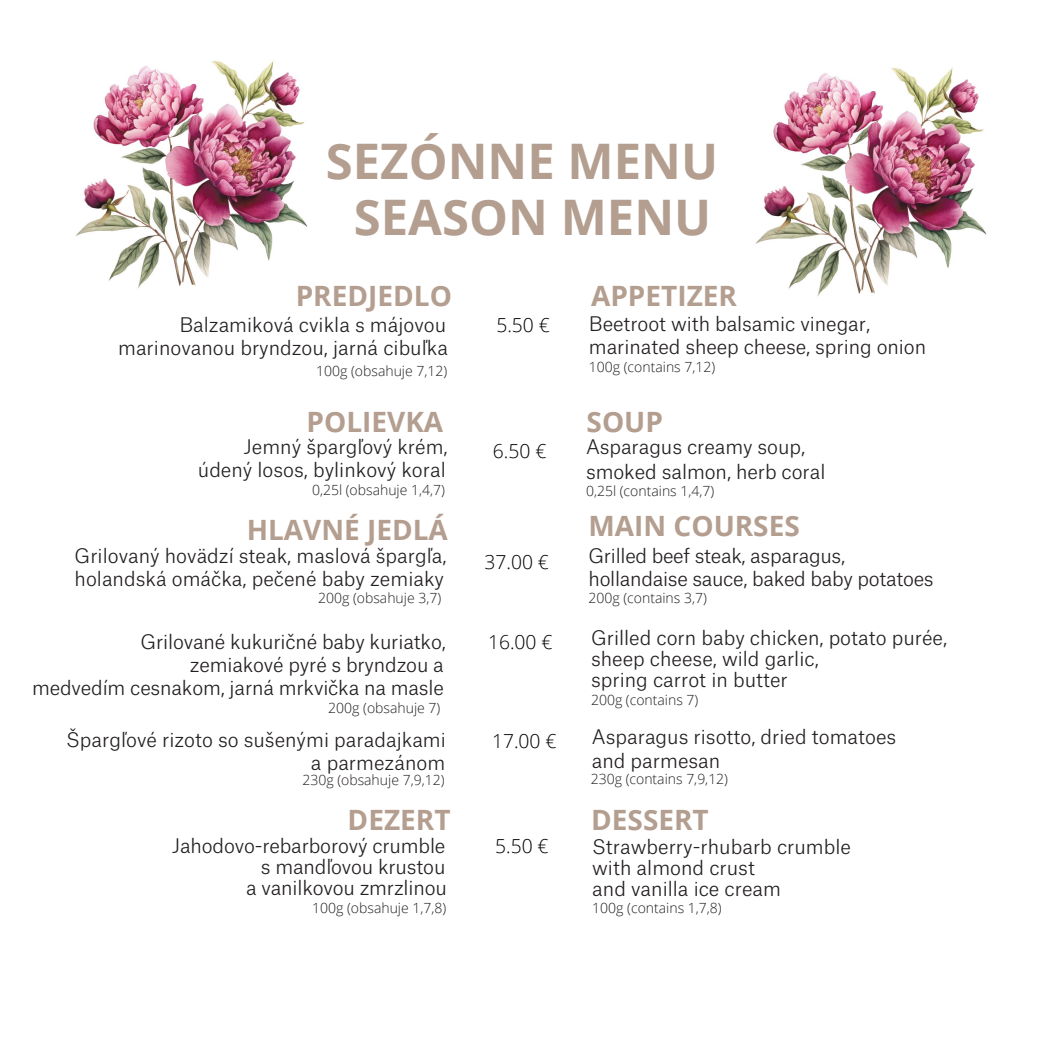
<style>
.page{position:relative;width:1050px;height:1050px;background:#fff}
.page>*{position:absolute;margin:0;border:0;box-sizing:border-box;transform-origin:0 0}
.t1{font:700 49px/56px "Open Sans";color:#b39e8f;text-align:center}
.t2{font:700 28px "Open Sans";color:#b39e8f}
.t3{font:300 19.25px/23.1px "Atlas Grotesk";color:#231f20}
.t4{font:300 19.25px "Open Sans";color:#000}
.t5{font:300 14px "Open Sans";color:#231f20}
</style>
<div class="page">
<img style="left:76px;top:60px;width:231px;height:229px">
<img style="left:755px;top:67px;width:232px;height:229px">
<h1 class="t1" style="left:326px;top:132px;width:394px">SEZÓNNE MENU<br>SEASON MENU</h1>
<h2 class="t2" style="left:296px;top:276px;width:158px">PREDJEDLO</h2>
<p class="t3" style="left:118px;top:312px;width:331px;text-align:right">Balzamiková cvikla s májovou marinovanou bryndzou, jarná cibuľka</p>
<p class="t5" style="left:316px;top:362px;width:133px">100g (obsahuje 7,12)</p>
<h2 class="t2" style="left:307px;top:402px;width:138px">POLIEVKA</h2>
<p class="t3" style="left:198px;top:434px;width:251px;text-align:right">Jemný špargľový krém, údený losos, bylinkový koral</p>
<p class="t5" style="left:312px;top:480px;width:134px">0,25l (obsahuje 1,4,7)</p>
<h2 class="t2" style="left:247px;top:510px;width:203px">HLAVNÉ JEDLÁ</h2>
<p class="t3" style="left:75px;top:542px;width:374px">Grilovaný hovädzí steak, maslová špargľa, holandská omáčka, pečené baby zemiaky</p>
<p class="t5" style="left:318px;top:589px;width:125px">200g (obsahuje 3,7)</p>
<p class="t3" style="left:32px;top:628px;width:415px;text-align:right">Grilované kukuričné baby kuriatko,<br>zemiakové pyré s bryndzou a<br>medvedím cesnakom, jarná mrkvička na masle</p>
<p class="t5" style="left:328px;top:698px;width:114px">200g (obsahuje 7)</p>
<p class="t3" style="left:66px;top:726px;width:381px;text-align:right">Špargľové rizoto so sušenými paradajkami a parmezánom</p>
<p class="t5" style="left:302px;top:770px;width:144px">230g (obsahuje 7,9,12)</p>
<p class="t4" style="left:496px;top:312px;width:55px">5.50 €</p>
<p class="t4" style="left:493px;top:438px;width:55px">6.50 €</p>
<p class="t4" style="left:484px;top:548px;width:66px">37.00 €</p>
<p class="t4" style="left:488px;top:629px;width:66px">16.00 €</p>
<p class="t4" style="left:492px;top:728px;width:66px">17.00 €</p>
<h2 class="t2" style="left:591px;top:276px;width:148px">APPETIZER</h2>
<p class="t3" style="left:589px;top:311px;width:339px">Beetroot with balsamic vinegar, marinated sheep cheese, spring onion</p>
<p class="t5" style="left:589px;top:357px;width:128px">100g (contains 7,12)</p>
<h2 class="t2" style="left:587px;top:402px;width:78px">SOUP</h2>
<p class="t3" style="left:586px;top:433px;width:241px;line-height:24.5px">Asparagus creamy soup, smoked salmon, herb coral</p>
<p class="t5" style="left:586px;top:482px;width:130px">0,25l (contains 1,4,7)</p>
<h2 class="t2" style="left:589px;top:507px;width:213px">MAIN COURSES</h2>
<p class="t3" style="left:589px;top:542px;width:347px">Grilled beef steak, asparagus, hollandaise sauce, baked baby potatoes</p>
<p class="t5" style="left:589px;top:589px;width:120px">200g (contains 3,7)</p>
<p class="t3" style="left:591px;top:625px;width:358px;line-height:21px">Grilled corn baby chicken, potato purée, sheep cheese, wild garlic,<br>spring carrot in butter</p>
<p class="t5" style="left:591px;top:690px;width:109px">200g (contains 7)</p>
<p class="t3" style="left:592px;top:723px;width:306px;line-height:24.5px">Asparagus risotto, dried tomatoes and parmesan</p>
<p class="t5" style="left:591px;top:770px;width:139px">230g (contains 7,9,12)</p>
<h2 class="t2" style="left:348px;top:800px;width:104px">DEZERT</h2>
<h2 class="t2" style="left:591px;top:800px;width:119px">DESSERT</h2>
<p class="t3" style="left:172px;top:834px;width:276px;line-height:21px;text-align:right">Jahodovo-rebarborový crumble s mandľovou krustou<br>a vanilkovou zmrzlinou</p>
<p class="t5" style="left:312px;top:898px;width:136px">100g (obsahuje 1,7,8)</p>
<p class="t3" style="left:592px;top:834px;width:260px;line-height:21px">Strawberry-rhubarb crumble with almond crust<br>and vanilla ice cream</p>
<p class="t5" style="left:592px;top:898px;width:131px">100g (contains 1,7,8)</p>
<p class="t4" style="left:495px;top:833px;width:55px">5.50 €</p>
</div>
